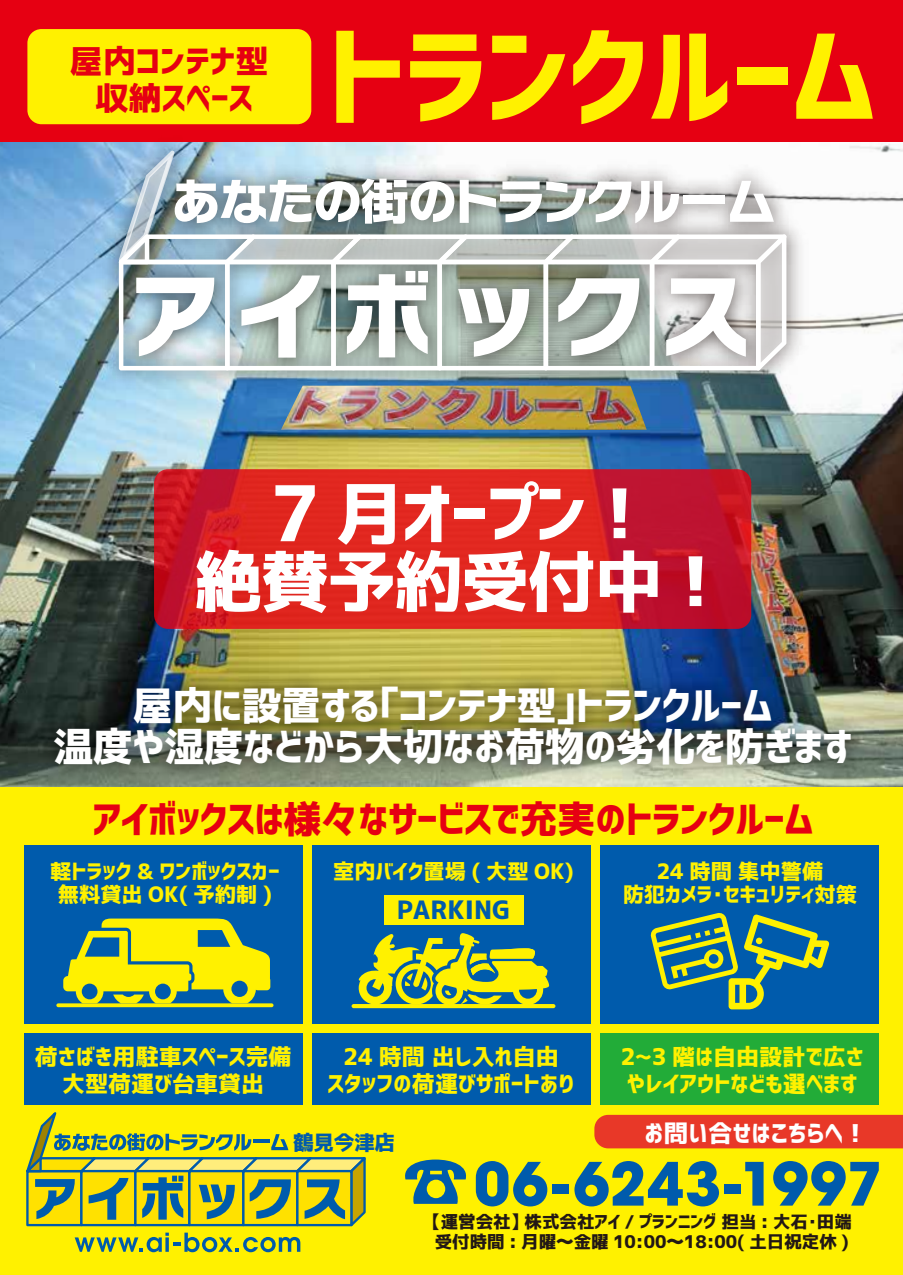
<style>
.page{position:relative;width:903px;height:1275px;background:#fff}
.page>*{position:absolute;margin:0;border:0;box-sizing:border-box;transform-origin:0 0}
.t1{font:112.52px "Corporate Logo Bold";letter-spacing:-.02em;color:#fff100}
.t2{font:68.08px/67.9px "Corporate Logo Bold";letter-spacing:-.02em;color:#fff;text-align:center}
.t3{font:40.43px/40.8px "Corporate Logo Bold";letter-spacing:-.02em;color:#fff;text-align:center}
.t4{font:38.5px "Corporate Logo Bold";letter-spacing:-.02em;color:#e60012}
.t5{font:33.07px/37.1px "Corporate Logo Bold";color:#e60012;text-align:center}
.t6{font:25.38px "Corporate Logo Bold";color:#005bac}
.t7{font:24.5px "Corporate Logo Bold";color:#fff}
.t8{font:23.1px/26.6px "Corporate Logo Bold";color:#fff100;text-align:center}
.t9{font:21.35px/23.1px "Corporate Logo Bold";color:#fff100;text-align:center}
.t10{font:20.82px "Corporate Logo Bold";letter-spacing:-.02em;color:#005bac}
.t11{font:17.5px/19.4px "Corporate Logo Bold";color:#221815;text-align:center}
.s1{font-size:76.65px}
.s2{font-family:"Hira Kaku Std N W8";font-size:15.92px}
.s3{font-family:"Hira Kaku Std W8"}
</style>
<div class="page">
<img style="left:0;top:141px;width:903px;height:646px">
<div style="left:0;top:787px;width:903px;height:488px;background:#fff100"></div>
<div style="left:0;top:0;width:903px;height:141px;background:#e60012"></div>
<div style="left:27px;top:29px;width:284px;height:95px;background:#fff100;border-radius:14px"></div>
<img style="left:92px;top:124px;width:721px;height:273px">
<svg style="left:119px;top:151px;width:668px;height:219px"></svg>
<svg style="left:154px;top:469px;width:597px;height:160px;background:#d51f23"></svg>
<img style="left:27px;top:659px;width:851px;height:128px">
<div style="left:594px;top:1115px;width:309px;height:33px;background:#e83828"></div>
<svg style="left:476px;top:1161px;width:71px;height:45px"></svg>
<div style="left:552px;top:1184px;width:17px;height:9px;background:#005bac"></div>
<svg style="left:574px;top:1161px;width:145px;height:45px"></svg>
<div style="left:724px;top:1184px;width:17px;height:9px;background:#005bac"></div>
<svg style="left:745px;top:1162px;width:18px;height:44px"></svg>
<svg style="left:773px;top:1161px;width:106px;height:45px"></svg>
<svg style="left:405px;top:1159px;width:61px;height:45px"></svg>
<svg style="left:26px;top:1112px;width:340px;height:140px"></svg>
<div style="left:24px;top:846px;width:279px;height:178px;background:#005bac"></div>
<div style="left:312px;top:846px;width:279px;height:178px;background:#005bac"></div>
<div style="left:384px;top:895px;width:139px;height:29px;background:#fff100"></div>
<div style="left:600px;top:846px;width:279px;height:178px;background:#005bac"></div>
<div style="left:24px;top:1034px;width:279px;height:71px;background:#005bac"></div>
<div style="left:312px;top:1034px;width:279px;height:71px;background:#005bac"></div>
<div style="left:600px;top:1034px;width:279px;height:71px;background:#22ac38"></div>
<svg style="left:56px;top:918px;width:217px;height:89px"></svg>
<svg style="left:352px;top:933px;width:203px;height:75px"></svg>
<svg style="left:650px;top:913px;width:179px;height:96px"></svg>
<img style="left:281px;top:386px;width:366px;height:44px">
<h3 class="t5" style="left:70px;top:41px;width:200px">屋内コンテナ型収納スペース</h3>
<h1 class="t1" style="left:326px;top:-1px;width:553px">トランクルーム</h1>
<h2 class="t2" style="left:194px;top:476px;width:537px"><span class="s1">7</span> 月オープン！<br>絶賛予約受付中！</h2>
<h3 class="t3" style="left:53px;top:683px;width:801px">屋内に設置する｢コンテナ型｣トランクルーム<br>温度や湿度などから大切なお荷物の劣化を防ぎます</h3>
<h3 class="t4" style="left:93px;top:792px;width:723px">アイボックスは様々なサービスで充実のトランクルーム</h3>
<p class="t9" style="left:50px;top:858px;width:231px">軽トラック &amp; ワンボックスカー無料貸出 OK( 予約制 )</p>
<p class="t9" style="left:333px;top:858px;width:242px">室内バイク置場 ( 大型 OK)</p>
<p class="t9" style="left:623px;top:858px;width:236px">24 時間 集中警備<br>防犯カメラ･セキュリティ対策</p>
<p class="t6" style="left:397px;top:892px;width:115px">PARKING</p>
<p class="t8" style="left:35px;top:1042px;width:258px">荷さばき用駐車スペース完備大型荷運び台車貸出</p>
<p class="t8" style="left:327px;top:1042px;width:248px">24 時間 出し入れ自由<br>スタッフの荷運びサポートあり</p>
<p class="t8" style="left:620px;top:1042px;width:245px;text-align:left">2<span class="s2">～</span>3 階は自由設計で広さやレイアウトなども選べます</p>
<p class="t10" style="left:293px;top:1128px;width:104px">鶴見今津店</p>
<p class="t7" style="left:644px;top:1116px;width:225px">お問い合せはこちらへ！</p>
<p class="t11" style="left:423px;top:1211px;width:430px">【運営会社】株式会社アイ / プランニング 担当 : 大石･田端受付時間 : 月曜<span class="s3">～</span>金曜 10:00<span class="s3">～</span>18:00( 土日祝定休 )</p>
</div>
